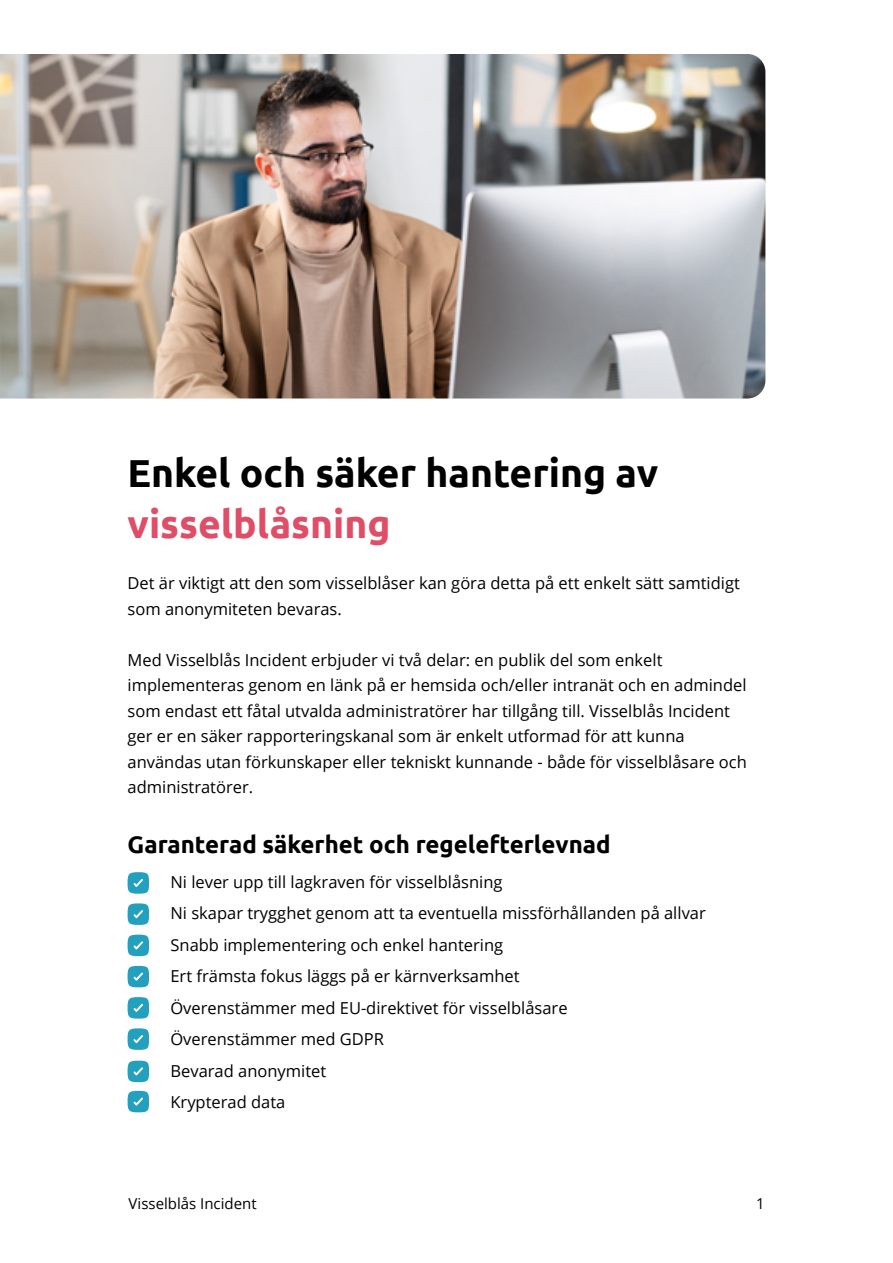
<style>
.page{position:relative;width:893px;height:1263px;background:#fff}
.page>*{position:absolute;margin:0;border:0;box-sizing:border-box;transform-origin:0 0}
.t1{font:700 39px "Ubuntu";color:#000}
.t2{font:700 39px "Ubuntu";color:#e04d66}
.t3{font:700 24px "Ubuntu";color:#000}
.t4{font:16.5px/31.5px "Open Sans";color:#000}
.t5{font:15px "Open Sans";color:#000}
</style>
<div class="page">
<img style="left:0;top:54px;width:765px;height:344px">
<div style="left:128px;top:872px;width:21px;height:22px;background:#22a0bd;border-radius:50%"></div>
<svg style="left:134px;top:879px;width:9px;height:8px"></svg>
<div style="left:128px;top:903px;width:21px;height:22px;background:#22a0bd;border-radius:50%"></div>
<svg style="left:134px;top:910px;width:9px;height:8px"></svg>
<div style="left:128px;top:935px;width:21px;height:21px;background:#22a0bd;border-radius:50%"></div>
<svg style="left:134px;top:941px;width:9px;height:8px"></svg>
<div style="left:128px;top:966px;width:21px;height:21px;background:#22a0bd;border-radius:50%"></div>
<svg style="left:134px;top:972px;width:9px;height:9px"></svg>
<div style="left:128px;top:997px;width:21px;height:22px;background:#22a0bd;border-radius:50%"></div>
<svg style="left:134px;top:1004px;width:9px;height:8px"></svg>
<div style="left:128px;top:1028px;width:21px;height:22px;background:#22a0bd;border-radius:50%"></div>
<svg style="left:134px;top:1035px;width:9px;height:8px"></svg>
<div style="left:128px;top:1061px;width:21px;height:21px;background:#22a0bd;border-radius:50%"></div>
<svg style="left:134px;top:1067px;width:9px;height:8px"></svg>
<div style="left:128px;top:1091px;width:21px;height:21px;background:#22a0bd;border-radius:50%"></div>
<svg style="left:134px;top:1097px;width:9px;height:9px"></svg>
<h1 class="t1" style="left:128px;top:450px;width:532px">Enkel och säker hantering av</h1>
<h1 class="t2" style="left:128px;top:501px;width:264px">visselblåsning</h1>
<p class="t4" style="left:128px;top:570px;width:614px;line-height:25.5px">Det är viktigt att den som visselblåser kan göra detta på ett enkelt sätt samtidigt som anonymiteten bevaras.</p>
<p class="t4" style="left:128px;top:647px;width:621px;line-height:25.5px">Med Visselblås Incident erbjuder vi två delar: en publik del som enkelt implementeras genom en länk på er hemsida och/eller intranät och en admindel som endast ett fåtal utvalda administratörer har tillgång till. Visselblås Incident ger er en säker rapporteringskanal som är enkelt utformad för att kunna användas utan förkunskaper eller tekniskt kunnande - både för visselblåsare och administratörer.</p>
<h2 class="t3" style="left:128px;top:830px;width:485px">Garanterad säkerhet och regelefterlevnad</h2>
<p class="t4" style="left:170px;top:866px;width:537px">Ni lever upp till lagkraven för visselblåsning<br>Ni skapar trygghet genom att ta eventuella missförhållanden på allvar Snabb implementering och enkel hantering<br>Ert främsta fokus läggs på er kärnverksamhet<br>Överenstämmer med EU-direktivet för visselblåsare<br>Överenstämmer med GDPR<br>Bevarad anonymitet<br>Krypterad data</p>
<p class="t5" style="left:129px;top:1193px;width:130px">Visselblås Incident</p>
<p class="t5" style="left:756px;top:1193px;width:10px">1</p>
</div>
